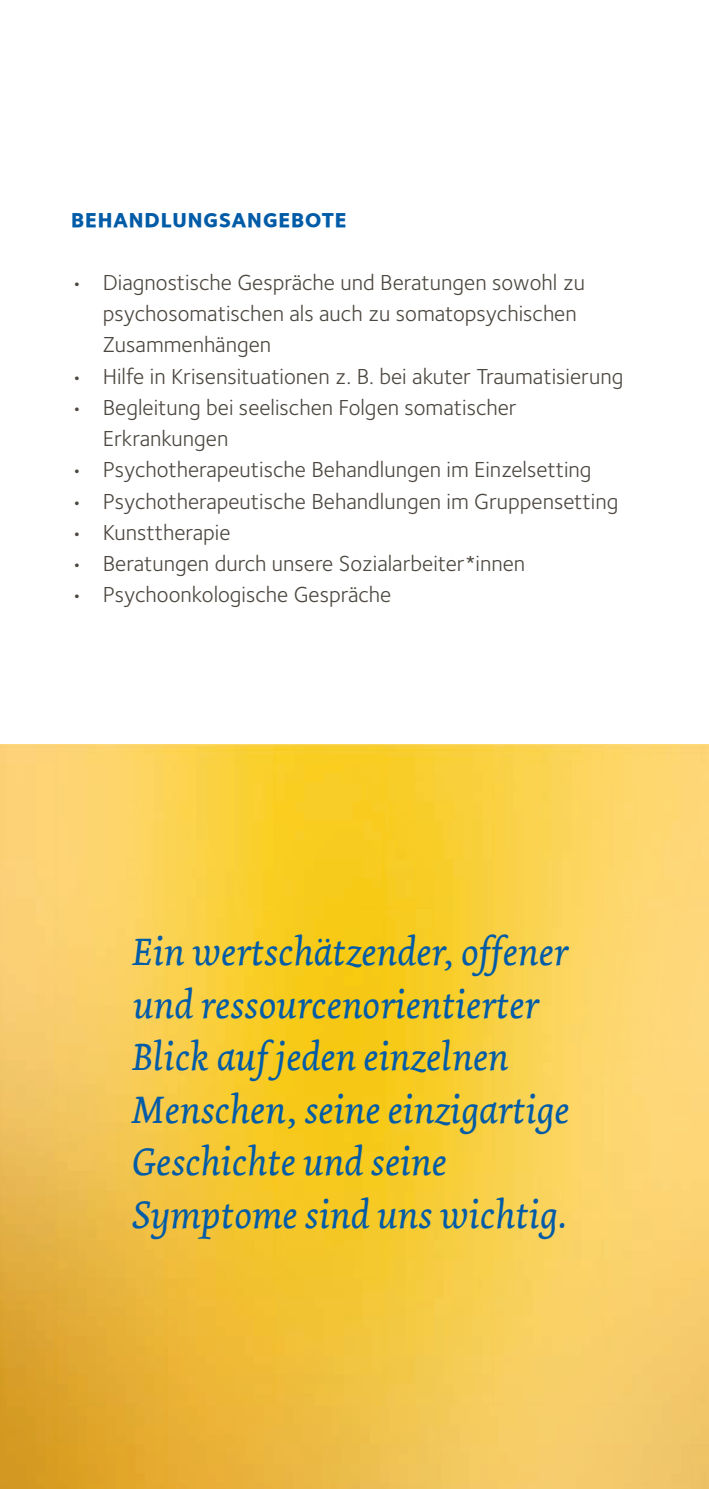
<style>
.page{position:relative;width:709px;height:1489px;background:#fff}
.page>*{position:absolute;margin:0;border:0;box-sizing:border-box;transform-origin:0 0}
.t1{font:italic 40px/52.5px "Dolly";color:#015ba7}
.t2{font:26.25px "Foundry Sterling Bold Expert";letter-spacing:.01em;color:#015ba7}
.t3{font:22.5px/31.2px "Foundry Sterling OT2";color:#4c4740}
</style>
<div class="page">
<img style="left:0;top:744px;width:709px;height:744px">
<p class="t2" style="left:71px;top:203px;width:277px">behandlungsangebote</p>
<p class="t3" style="left:103px;top:265px;width:484px;text-indent:-32px">• Diagnostische Gespräche und Beratungen sowohl zu psychosomatischen als auch zu somatopsychischen<br>Zusammenhängen</p>
<p class="t3" style="left:71px;top:359px;width:554px">• Hilfe in Krisensituationen z. B. bei akuter Traumatisierung</p>
<p class="t3" style="left:103px;top:390px;width:415px;text-indent:-32px">• Begleitung bei seelischen Folgen somatischer<br>Erkrankungen</p>
<p class="t3" style="left:71px;top:452px;width:522px">• Psychotherapeutische Behandlungen im Einzelsetting</p>
<p class="t3" style="left:71px;top:484px;width:549px">• Psychotherapeutische Behandlungen im Gruppensetting</p>
<p class="t3" style="left:71px;top:515px;width:161px">• Kunsttherapie</p>
<p class="t3" style="left:71px;top:546px;width:456px">• Beratungen durch unsere Sozialarbeiter*innen</p>
<p class="t3" style="left:71px;top:577px;width:322px">• Psychoonkologische Gespräche</p>
<h1 class="t1" style="left:132px;top:926px;width:439px">Ein wertschätzender, offener und ressourcenorientierter<br>Blick auf jeden einzelnen<br>Menschen, seine einzigartige<br>Geschichte und seine<br>Symptome sind uns wichtig.</h1>
</div>
